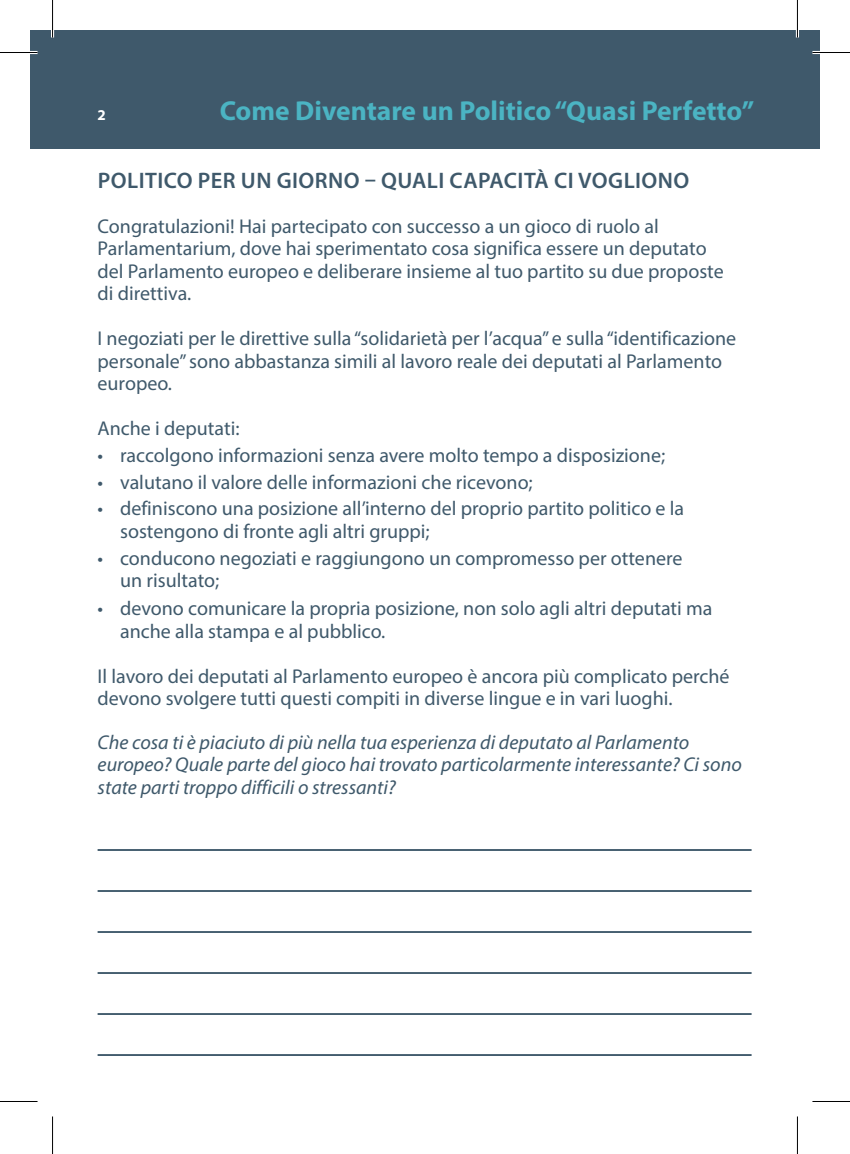
<style>
.page{position:relative;width:850px;height:1154px;background:#fff}
.page>*{position:absolute;margin:0;border:0;box-sizing:border-box;transform-origin:0 0}
.t1{font:700 27.5px "Myriad Pro";color:#4bb4c3}
.t2{font:600 22.5px "Myriad Pro";letter-spacing:.02em;color:#3f596b}
.t3{font:20px/22.5px "Myriad Pro";color:#3f596b}
.t4{font:italic 20px/22.5px "Myriad Pro";color:#3f596b}
.t5{font:700 15px "Myriad Pro";color:#fff}
</style>
<div class="page">
<div style="left:30px;top:30px;width:789px;height:118px;background:#3f596b"></div>
<hr style="left:98px;top:849px;width:653px;height:2px;background:#3f596b">
<hr style="left:98px;top:890px;width:653px;height:2px;background:#3f596b">
<hr style="left:98px;top:931px;width:653px;height:2px;background:#3f596b">
<hr style="left:98px;top:972px;width:653px;height:2px;background:#3f596b">
<hr style="left:98px;top:1013px;width:653px;height:2px;background:#3f596b">
<hr style="left:98px;top:1054px;width:653px;height:2px;background:#3f596b">
<hr style="left:0;top:51px;width:38px;height:3px;background:#fff">
<hr style="left:812px;top:51px;width:37px;height:3px;background:#fff">
<hr style="left:51px;top:0;width:3px;height:38px;background:#fff">
<hr style="left:795px;top:0;width:3px;height:38px;background:#fff">
<hr style="left:0;top:52px;width:38px;height:1px;background:#000">
<hr style="left:812px;top:52px;width:37px;height:1px;background:#000">
<hr style="left:0;top:1101px;width:38px;height:1px;background:#000">
<hr style="left:812px;top:1101px;width:37px;height:1px;background:#000">
<hr style="left:52px;top:0;width:1px;height:38px;background:#000">
<hr style="left:52px;top:1116px;width:1px;height:38px;background:#000">
<hr style="left:796px;top:0;width:1px;height:38px;background:#000">
<hr style="left:796px;top:1116px;width:1px;height:38px;background:#000">
<p class="t5" style="left:98px;top:105px;width:10px">2</p>
<h1 class="t1" style="left:219px;top:93px;width:535px">Come Diventare un Politico “Quasi Perfetto”</h1>
<p class="t2" style="left:98px;top:166px;width:593px">POLITICO PER UN GIORNO – QUALI CAPACITÀ CI VOGLIONO</p>
<p class="t3" style="left:98px;top:214px;width:627px">Congratulazioni! Hai partecipato con successo a un gioco di ruolo al Parlamentarium, dove hai sperimentato cosa significa essere un deputato del Parlamento europeo e deliberare insieme al tuo partito su due proposte di direttiva.</p>
<p class="t3" style="left:98px;top:327px;width:640px">I negoziati per le direttive sulla “solidarietà per l’acqua” e sulla “identificazione personale” sono abbastanza simili al lavoro reale dei deputati al Parlamento europeo.</p>
<p class="t3" style="left:98px;top:417px;width:143px">Anche i deputati:</p>
<p class="t3" style="left:98px;top:443px;width:569px">• raccolgono informazioni senza avere molto tempo a disposizione;</p>
<p class="t3" style="left:98px;top:470px;width:436px">• valutano il valore delle informazioni che ricevono;</p>
<p class="t3" style="left:120px;top:497px;width:565px;text-indent:-22px">• definiscono una posizione all’interno del proprio partito politico e la sostengono di fronte agli altri gruppi;</p>
<p class="t3" style="left:120px;top:546px;width:563px;text-indent:-22px">• conducono negoziati e raggiungono un compromesso per ottenere un risultato;</p>
<p class="t3" style="left:120px;top:597px;width:593px;text-indent:-22px">• devono comunicare la propria posizione, non solo agli altri deputati ma anche alla stampa e al pubblico.</p>
<p class="t3" style="left:98px;top:664px;width:633px">Il lavoro dei deputati al Parlamento europeo è ancora più complicato perché devono svolgere tutti questi compiti in diverse lingue e in vari luoghi.</p>
<p class="t4" style="left:98px;top:731px;width:645px">Che cosa ti è piaciuto di più nella tua esperienza di deputato al Parlamento europeo? Quale parte del gioco hai trovato particolarmente interessante? Ci sono state parti troppo difficili o stressanti?</p>
</div>
